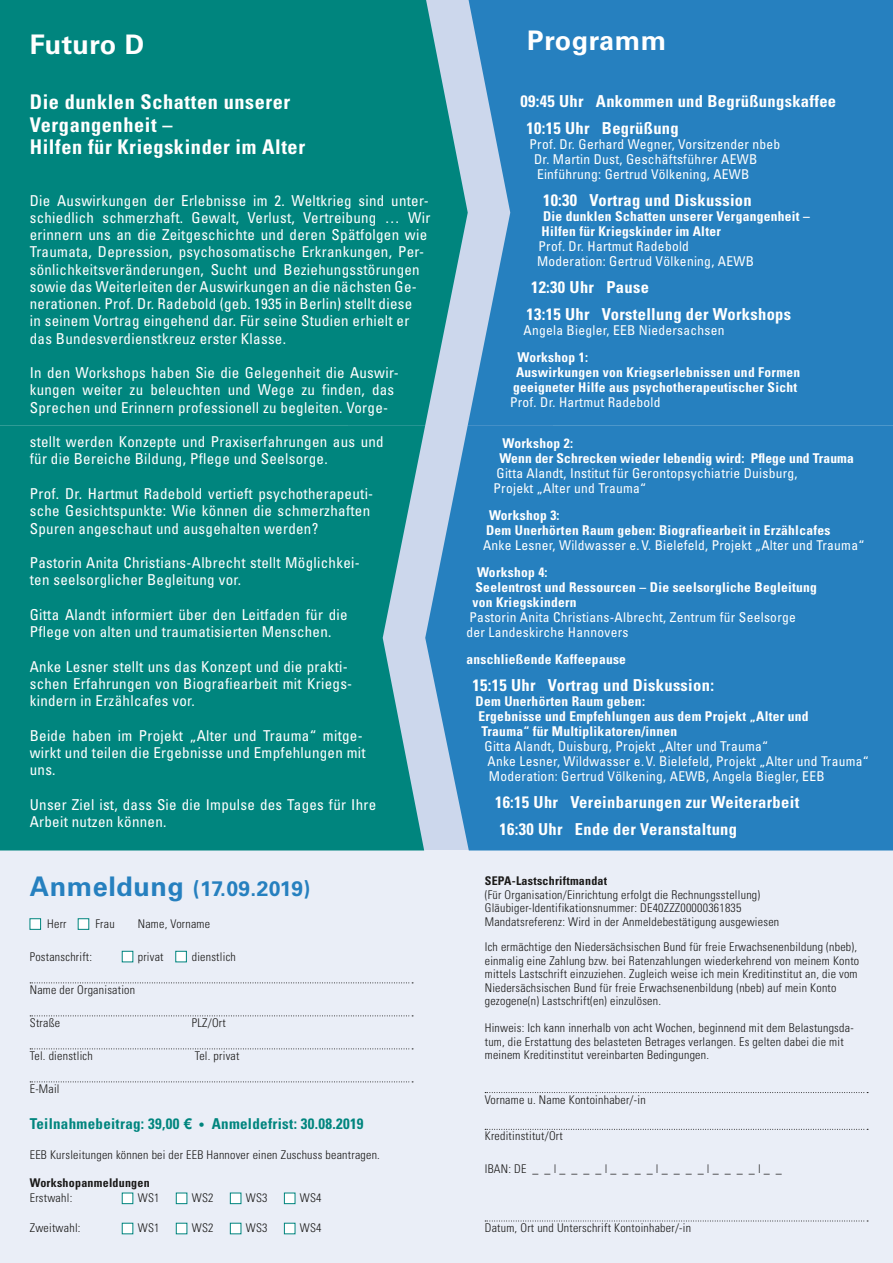
<style>
.page{position:relative;width:893px;height:1263px;background:#fff}
.page>*{position:absolute;margin:0;border:0;box-sizing:border-box;transform-origin:0 0}
.t1{font:700 27px "Univers LT";letter-spacing:.02em;color:#fff}
.t2{font:700 21px "Univers LT";color:#2680bf}
.t3{font:700 condensed 20.25px/22.5px "Univers";letter-spacing:.03em;color:#fff}
.t4{font:700 condensed 16.5px/27px "Univers";letter-spacing:.02em;color:#fff}
.t5{font:condensed 15px/17.2px "Univers";letter-spacing:.02em;color:#fff}
.t6{font:700 condensed 15px "Univers";letter-spacing:.02em;color:#00857e}
.t7{font:condensed 13.5px/15px "Univers";letter-spacing:.02em;color:#fff}
.t8{font:700 condensed 13.5px/15px "Univers";letter-spacing:.02em;color:#fff}
.t9{font:300 condensed 12px/13.5px "Univers";letter-spacing:.02em;color:#1a1918}
.t10{font:700 condensed 12px "Univers";letter-spacing:.02em;color:#1a1918}
.s1{font-size:27px}
.s2{font-family:"Helvetica Neue LT";font-stretch:normal}
.s3{font-size:12px}
</style>
<div class="page">
<div style="left:0;top:850px;width:893px;height:413px;background:#eaeef7"></div>
<svg style="left:30px;top:982px;width:383px;height:1px"></svg>
<svg style="left:30px;top:1015px;width:383px;height:1px"></svg>
<svg style="left:30px;top:1048px;width:383px;height:1px"></svg>
<svg style="left:30px;top:1081px;width:383px;height:1px"></svg>
<svg style="left:485px;top:1092px;width:383px;height:1px"></svg>
<svg style="left:485px;top:1129px;width:383px;height:1px"></svg>
<svg style="left:485px;top:1220px;width:383px;height:1px"></svg>
<div style="left:30px;top:918px;width:11px;height:11px;background:#fff;border:1px solid #00857e"></div>
<div style="left:122px;top:1193px;width:11px;height:11px;background:#fff;border:1px solid #00857e"></div>
<div style="left:176px;top:1193px;width:11px;height:11px;background:#fff;border:1px solid #00857e"></div>
<div style="left:230px;top:1193px;width:11px;height:11px;background:#fff;border:1px solid #00857e"></div>
<div style="left:284px;top:1193px;width:11px;height:11px;background:#fff;border:1px solid #00857e"></div>
<div style="left:122px;top:1223px;width:11px;height:11px;background:#fff"></div>
<div style="left:176px;top:1223px;width:11px;height:11px;background:#fff;border:1px solid #00857e"></div>
<div style="left:230px;top:1223px;width:11px;height:11px;background:#fff;border:1px solid #00857e"></div>
<div style="left:284px;top:1223px;width:11px;height:11px;background:#fff;border:1px solid #00857e"></div>
<div style="left:122px;top:951px;width:11px;height:11px;background:#fff;border:1px solid #00857e"></div>
<div style="left:78px;top:918px;width:11px;height:11px;background:#fff;border:1px solid #00857e"></div>
<div style="left:176px;top:951px;width:11px;height:11px;background:#fff;border:1px solid #00857e"></div>
<div style="left:0;top:0;width:468px;height:425px;background:#00857e"></div>
<div style="left:425px;top:425px;width:468px;height:425px;background:#2680bf"></div>
<div style="left:468px;top:0;width:425px;height:425px;background:#2680bf"></div>
<div style="left:0;top:425px;width:425px;height:425px;background:#00857e"></div>
<h1 class="t1" style="left:30px;top:29px;width:116px">Futuro D</h1>
<h3 class="t3" style="left:30px;top:90px;width:277px">Die dunklen Schatten unserer<br>Vergangenheit –<br>Hilfen für Kriegskinder im Alter</h3>
<p class="t5" style="left:30px;top:191px;width:402px">Die Auswirkungen der Erlebnisse im 2. Weltkrieg sind unter&shy;schiedlich schmerzhaft. Gewalt, Verlust, Vertreibung … Wir erinnern uns an die Zeitgeschichte und deren Spätfolgen wie Traumata, Depression, psychosomatische Erkrankungen, Per&shy;sönlichkeitsveränderungen, Sucht und Beziehungsstörungen sowie das Weiterleiten der Auswirkungen an die nächsten Ge&shy;nerationen. Prof. Dr. Radebold (geb. 1935 in Berlin) stellt diese<br>in seinem Vortrag eingehend dar. Für seine Studien erhielt er das Bundesverdienstkreuz erster Klasse.</p>
<p class="t5" style="left:30px;top:364px;width:370px">In den Workshops haben Sie die Gelegenheit die Auswir&shy;kungen weiter zu beleuchten und Wege zu finden, das<br>Sprechen und Erinnern professionell zu begleiten. Vorge-</p>
<p class="t5" style="left:30px;top:433px;width:355px">stellt werden Konzepte und Praxiserfahrungen aus und für die Bereiche Bildung, Pflege und Seelsorge.</p>
<p class="t5" style="left:30px;top:485px;width:345px">Prof. Dr. Hartmut Radebold vertieft psychotherapeuti&shy;sche Gesichtspunkte: Wie können die schmerzhaften<br>Spuren angeschaut und ausgehalten werden?</p>
<p class="t5" style="left:30px;top:554px;width:332px">Pastorin Anita Christians-Albrecht stellt Möglichkei&shy;ten seelsorglicher Begleitung vor.</p>
<p class="t5" style="left:30px;top:605px;width:319px">Gitta Alandt informiert über den Leitfaden für die<br>Pflege von alten und traumatisierten Menschen.</p>
<p class="t5" style="left:30px;top:657px;width:324px">Anke Lesner stellt uns das Konzept und die prakti&shy;schen Erfahrungen von Biografiearbeit mit Kriegs&shy;kindern in Erzählcafes vor.</p>
<p class="t5" style="left:30px;top:726px;width:338px">Beide haben im Projekt „Alter und Trauma“ mitge&shy;wirkt und teilen die Ergebnisse und Empfehlungen mit uns.</p>
<p class="t5" style="left:30px;top:795px;width:348px">Unser Ziel ist, dass Sie die Impulse des Tages für Ihre<br>Arbeit nutzen können.</p>
<h2 class="t2" style="left:30px;top:876px;width:282px"><span class="s1">Anmeldung</span> (17.09.2019)</h2>
<p class="t9" style="left:47px;top:917px;width:21px">Herr</p>
<p class="t9" style="left:95px;top:917px;width:21px">Frau</p>
<p class="t9" style="left:138px;top:917px;width:74px">Name, Vorname</p>
<p class="t9" style="left:30px;top:950px;width:64px">Postanschrift:</p>
<p class="t9" style="left:138px;top:950px;width:27px">privat</p>
<p class="t9" style="left:192px;top:950px;width:46px">dienstlich</p>
<p class="t9" style="left:30px;top:983px;width:107px">Name der Organisation</p>
<p class="t9" style="left:30px;top:1016px;width:32px">Straße</p>
<p class="t9" style="left:192px;top:1016px;width:36px">PLZ/Ort</p>
<p class="t9" style="left:30px;top:1049px;width:65px">Tel. dienstlich</p>
<p class="t9" style="left:195px;top:1049px;width:46px">Tel. privat</p>
<p class="t9" style="left:30px;top:1082px;width:31px">E-Mail</p>
<p class="t6" style="left:30px;top:1114px;width:335px">Teilnahmebeitrag: 39,00 <span class="s2">€</span> <span class="s3">•</span> Anmeldefrist: 30.08.2019</p>
<p class="t9" style="left:30px;top:1148px;width:352px">EEB Kursleitungen können bei der EEB Hannover einen Zuschuss beantragen.</p>
<p class="t10" style="left:30px;top:1176px;width:122px">Workshopanmeldungen</p>
<p class="t9" style="left:30px;top:1191px;width:44px">Erstwahl:</p>
<p class="t9" style="left:138px;top:1191px;width:23px">WS1</p>
<p class="t9" style="left:192px;top:1191px;width:23px">WS2</p>
<p class="t9" style="left:246px;top:1191px;width:23px">WS3</p>
<p class="t9" style="left:300px;top:1191px;width:23px">WS4</p>
<p class="t9" style="left:30px;top:1221px;width:52px">Zweitwahl:</p>
<p class="t9" style="left:138px;top:1221px;width:23px">WS1</p>
<p class="t9" style="left:192px;top:1221px;width:23px">WS2</p>
<p class="t9" style="left:246px;top:1221px;width:23px">WS3</p>
<p class="t9" style="left:300px;top:1221px;width:23px">WS4</p>
<h1 class="t1" style="left:527px;top:25px;width:141px">Programm</h1>
<p class="t4" style="left:526px;top:87px;width:311px;text-indent:-6px">09:45 Uhr Ankommen und Begrüßungskaffee<br>10:15 Uhr Begrüßung</p>
<p class="t7" style="left:534px;top:136px;width:248px;text-indent:-4px">Prof. Dr. Gerhard Wegner, Vorsitzender nbeb<br>Dr. Martin Dust, Geschäftsführer AEWB<br>Einführung: Gertrud Völkening, AEWB</p>
<p class="t4" style="left:543px;top:186px;width:210px">10:30 Vortrag und Diskussion</p>
<p class="t8" style="left:541px;top:208px;width:270px">Die dunklen Schatten unserer Vergangenheit –<br>Hilfen für Kriegskinder im Alter</p>
<p class="t7" style="left:537px;top:238px;width:218px">Prof. Dr. Hartmut Radebold<br>Moderation: Gertrud Völkening, AEWB</p>
<p class="t4" style="left:526px;top:273px;width:266px">12:30 Uhr Pause<br>13:15 Uhr Vorstellung der Workshops</p>
<p class="t7" style="left:523px;top:322px;width:203px">Angela Biegler, EEB Niedersachsen</p>
<p class="t8" style="left:513px;top:349px;width:289px;text-indent:4px">Workshop 1:<br>Auswirkungen von Kriegserlebnissen und Formen geeigneter Hilfe aus psychotherapeutischer Sicht</p>
<p class="t7" style="left:510px;top:394px;width:152px">Prof. Dr. Hartmut Radebold</p>
<p class="t8" style="left:499px;top:435px;width:356px">Workshop 2:<br>Wenn der Schrecken wieder lebendig wird: Pflege und Trauma</p>
<p class="t7" style="left:493px;top:465px;width:306px">Gitta Alandt, Institut für Gerontopsychiatrie Duisburg,<br>Projekt „Alter und Trauma“</p>
<p class="t8" style="left:486px;top:507px;width:346px">Workshop 3:<br>Dem Unerhörten Raum geben: Biografiearbeit in Erzählcafes</p>
<p class="t7" style="left:483px;top:537px;width:383px">Anke Lesner, Wildwasser e. V. Bielefeld, Projekt „Alter und Trauma“</p>
<p class="t8" style="left:473px;top:564px;width:346px;text-indent:4px">Workshop 4:<br>Seelentrost und Ressourcen – Die seelsorgliche Begleitung von Kriegskindern</p>
<p class="t7" style="left:467px;top:609px;width:331px">Pastorin Anita Christians-Albrecht, Zentrum für Seelsorge der Landeskirche Hannovers</p>
<p class="t8" style="left:467px;top:651px;width:161px">anschließende Kaffeepause</p>
<p class="t4" style="left:472px;top:671px;width:243px">15:15 Uhr Vortrag und Diskussion:</p>
<p class="t8" style="left:475px;top:693px;width:335px">Dem Unerhörten Raum geben:<br>Ergebnisse und Empfehlungen aus dem Projekt „Alter und<br>Trauma“ für Multiplikatoren/innen</p>
<p class="t7" style="left:484px;top:738px;width:386px">Gitta Alandt, Duisburg, Projekt „Alter und Trauma“<br>Anke Lesner, Wildwasser e. V. Bielefeld, Projekt „Alter und Trauma“<br>Moderation: Gertrud Völkening, AEWB, Angela Biegler, EEB</p>
<p class="t4" style="left:495px;top:788px;width:306px">16:15 Uhr Vereinbarungen zur Weiterarbeit<br>16:30 Uhr Ende der Veranstaltung</p>
<p class="t10" style="left:485px;top:874px;width:124px">SEPA-Lastschriftmandat</p>
<p class="t9" style="left:485px;top:888px;width:296px">(Für Organisation/Einrichtung erfolgt die Rechnungsstellung)<br>Gläubiger-Identifikationsnummer: DE40ZZZ00000361835<br>Mandatsreferenz: Wird in der Anmeldebestätigung ausgewiesen</p>
<p class="t9" style="left:485px;top:940px;width:376px">Ich ermächtige den Niedersächsischen Bund für freie Erwachsenenbildung (nbeb), einmalig eine Zahlung bzw. bei Ratenzahlungen wiederkehrend von meinem Konto mittels Lastschrift einzuziehen. Zugleich weise ich mein Kreditinstitut an, die vom Niedersächsischen Bund für freie Erwachsenenbildung (nbeb) auf mein Konto gezogene(n) Lastschrift(en) einzulösen.</p>
<p class="t9" style="left:485px;top:1021px;width:370px">Hinweis: Ich kann innerhalb von acht Wochen, beginnend mit dem Belastungsda&shy;tum, die Erstattung des belasteten Betrages verlangen. Es gelten dabei die mit meinem Kreditinstitut vereinbarten Bedingungen.</p>
<p class="t9" style="left:485px;top:1092px;width:162px">Vorname u. Name Kontoinhaber/-in</p>
<p class="t9" style="left:485px;top:1129px;width:80px">Kreditinstitut/Ort</p>
<p class="t9" style="left:485px;top:1161px;width:299px">IBAN: DE _ _ | _ _ _ _ | _ _ _ _ | _ _ _ _ | _ _ _ _ | _ _</p>
<p class="t9" style="left:485px;top:1221px;width:208px">Datum, Ort und Unterschrift Kontoinhaber/-in</p>
</div>
